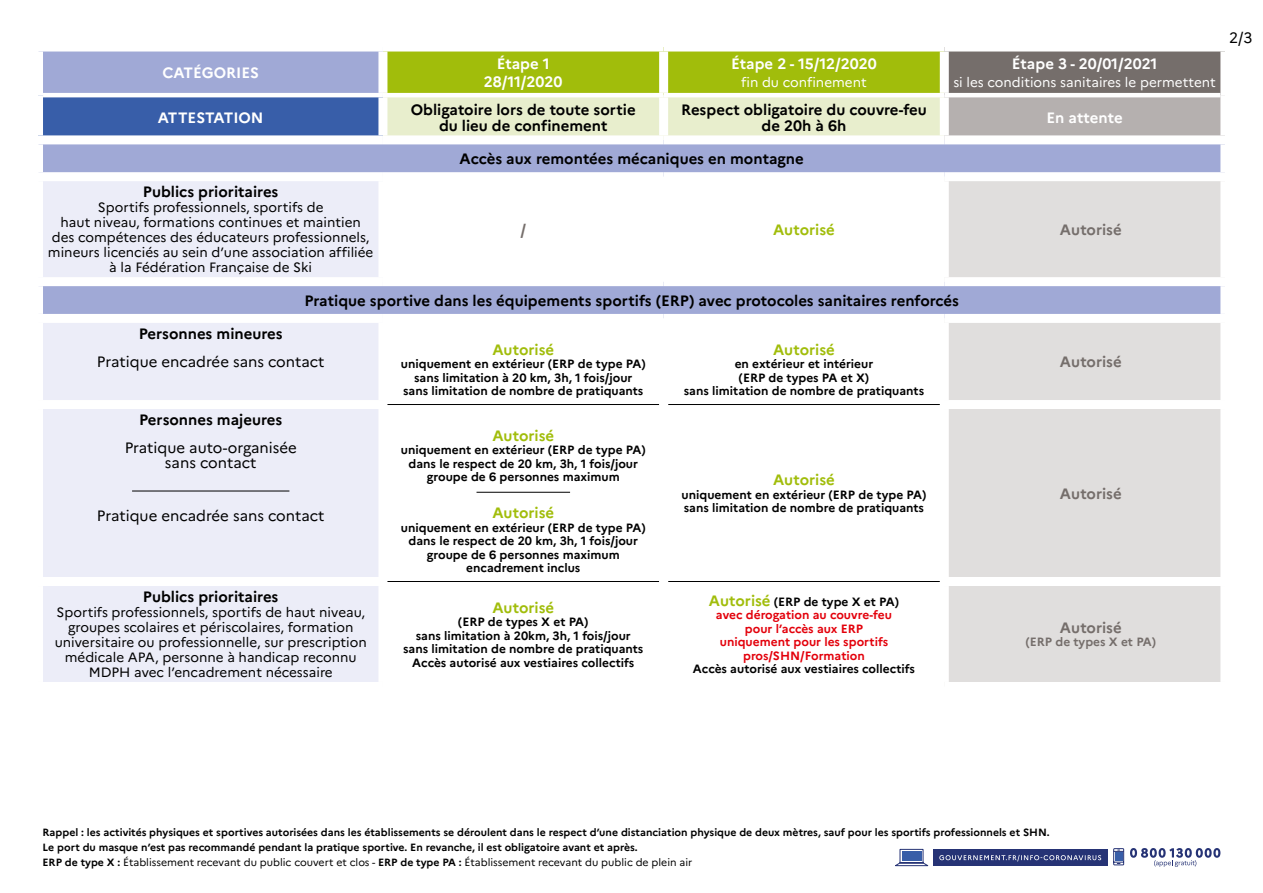
<style>
.page{position:relative;width:1263px;height:893px;background:#fff}
.page>*{position:absolute;margin:0;border:0;box-sizing:border-box;transform-origin:0 0}
.t1{font:700 15px/16.5px "Marianne";color:#000;text-align:center}
.t2{font:15px/15px "Marianne";color:#000;text-align:center}
.t3{font:700 15px/17.7px "Marianne";color:#fff;text-align:center}
.t4{font:700 15px "Marianne";color:#a1bd0b}
.t5{font:700 15px "Marianne";color:#756e6b}
.t6{font:13.5px/15px "Marianne";color:#000;text-align:center}
.t7{font:13.5px "Marianne";color:#fff}
.t8{font:700 12px/13.5px "Marianne";color:#000;text-align:center}
.t9{font:700 12px/13.5px "Marianne";color:#e3000b;text-align:center}
.t10{font:700 12px "Marianne";color:#756e6b}
.t11{font:700 10.5px/14.7px "Marianne";color:#000}
.s1{font-size:15px;color:#a1bd0b}
.s2{color:#000}
.s3{font-weight:400}
</style>
<div class="page">
<svg style="left:43px;top:52px;width:1177px;height:262px;fill:#a0a9d6"></svg>
<div style="left:383px;top:47px;width:281px;height:48px;background:#a1bd0b"></div>
<div style="left:664px;top:47px;width:280px;height:48px;background:#a1bd0b"></div>
<div style="left:944px;top:47px;width:281px;height:48px;background:#756e6b"></div>
<div style="left:39px;top:95px;width:344px;height:45px;background:#385ea9"></div>
<div style="left:387px;top:97px;width:553px;height:38px;background:#e8eecd"></div>
<div style="left:944px;top:95px;width:281px;height:45px;background:#b5b0af"></div>
<div style="left:43px;top:181px;width:340px;height:501px;background:#ecedf8"></div>
<svg style="left:383px;top:181px;width:281px;height:312px"></svg>
<div style="left:944px;top:181px;width:276px;height:501px;background:#e0dedd"></div>
<div style="left:34px;top:172px;width:349px;height:9px;background:#fff"></div>
<div style="left:383px;top:172px;width:281px;height:9px;background:#fff"></div>
<div style="left:664px;top:172px;width:280px;height:9px;background:#fff"></div>
<div style="left:944px;top:172px;width:285px;height:9px;background:#fff"></div>
<div style="left:34px;top:277px;width:349px;height:9px;background:#fff"></div>
<div style="left:383px;top:277px;width:281px;height:9px;background:#fff"></div>
<div style="left:664px;top:277px;width:280px;height:9px;background:#fff"></div>
<div style="left:944px;top:277px;width:285px;height:9px;background:#fff"></div>
<div style="left:34px;top:314px;width:349px;height:9px;background:#fff"></div>
<div style="left:383px;top:314px;width:281px;height:9px;background:#fff"></div>
<div style="left:944px;top:314px;width:285px;height:9px;background:#fff"></div>
<div style="left:34px;top:400px;width:353px;height:9px;background:#fff"></div>
<div style="left:34px;top:577px;width:353px;height:9px;background:#fff"></div>
<div style="left:383px;top:43px;width:281px;height:9px;background:#fff"></div>
<div style="left:664px;top:43px;width:280px;height:9px;background:#fff"></div>
<div style="left:944px;top:43px;width:285px;height:9px;background:#fff"></div>
<div style="left:940px;top:52px;width:9px;height:41px;background:#fff"></div>
<div style="left:1220px;top:52px;width:9px;height:43px;background:#fff"></div>
<div style="left:34px;top:95px;width:9px;height:40px;background:#fff"></div>
<div style="left:940px;top:97px;width:9px;height:38px;background:#fff"></div>
<div style="left:1220px;top:95px;width:9px;height:40px;background:#fff"></div>
<div style="left:34px;top:135px;width:349px;height:9px;background:#fff"></div>
<div style="left:383px;top:135px;width:281px;height:9px;background:#fff"></div>
<div style="left:664px;top:135px;width:280px;height:9px;background:#fff"></div>
<div style="left:944px;top:135px;width:285px;height:9px;background:#fff"></div>
<div style="left:378px;top:52px;width:9px;height:41px;background:#fff"></div>
<div style="left:659px;top:52px;width:9px;height:41px;background:#fff"></div>
<div style="left:378px;top:97px;width:9px;height:38px;background:#fff"></div>
<div style="left:659px;top:97px;width:9px;height:38px;background:#fff"></div>
<div style="left:378px;top:181px;width:9px;height:96px;background:#fff"></div>
<div style="left:378px;top:323px;width:9px;height:77px;background:#fff"></div>
<div style="left:378px;top:409px;width:9px;height:168px;background:#fff"></div>
<div style="left:378px;top:586px;width:9px;height:96px;background:#fff"></div>
<hr style="left:387px;top:404px;width:272px;height:1px;background:#000">
<hr style="left:387px;top:581px;width:272px;height:1px;background:#000">
<div style="left:940px;top:323px;width:9px;height:77px;background:#fff"></div>
<div style="left:940px;top:409px;width:9px;height:168px;background:#fff"></div>
<div style="left:940px;top:586px;width:9px;height:96px;background:#fff"></div>
<div style="left:659px;top:181px;width:9px;height:96px;background:#fff"></div>
<div style="left:940px;top:181px;width:9px;height:96px;background:#fff"></div>
<div style="left:940px;top:400px;width:289px;height:9px;background:#fff"></div>
<div style="left:940px;top:577px;width:289px;height:9px;background:#fff"></div>
<hr style="left:43px;top:93px;width:340px;height:4px;background:#fff">
<hr style="left:383px;top:93px;width:281px;height:4px;background:#fff">
<hr style="left:664px;top:93px;width:280px;height:4px;background:#fff">
<hr style="left:944px;top:93px;width:276px;height:4px;background:#fff">
<hr style="left:668px;top:404px;width:272px;height:1px;background:#000">
<hr style="left:668px;top:581px;width:272px;height:1px;background:#000">
<div style="left:659px;top:323px;width:9px;height:81px;background:#fff"></div>
<div style="left:659px;top:404px;width:9px;height:177px;background:#fff"></div>
<hr style="left:132px;top:491px;width:157px;height:1px;background:#000">
<hr style="left:476px;top:492px;width:94px;height:1px;background:#000">
<svg style="left:1130px;top:848px;width:90px;height:19px"></svg>
<svg style="left:1113px;top:848px;width:11px;height:17px"></svg>
<div style="left:1115px;top:852px;width:7px;height:9px;background:#385ea8"></div>
<svg style="left:895px;top:849px;width:34px;height:17px"></svg>
<div style="left:902px;top:851px;width:19px;height:10px;background:#385ea8"></div>
<div style="left:933px;top:849px;width:175px;height:17px;background:#263375"></div>
<svg style="left:939px;top:855px;width:162px;height:6px"></svg>
<p class="t3" style="left:162px;top:64px;width:98px">CATÉGORIES</p>
<p class="t3" style="left:484px;top:55px;width:80px">Étape 1<br>28/11/2020</p>
<p class="t3" style="left:731px;top:55px;width:147px">Étape 2 - 15/12/2020</p>
<p class="t7" style="left:741px;top:74px;width:127px">fin du confinement</p>
<p class="t3" style="left:1012px;top:55px;width:147px">Étape 3 - 20/01/2021</p>
<p class="t7" style="left:953px;top:74px;width:264px">si les conditions sanitaires le permettent</p>
<p class="t3" style="left:158px;top:109px;width:107px">ATTESTATION</p>
<p class="t1" style="left:411px;top:101px;width:226px">Obligatoire lors de toute sortie du lieu de confinement</p>
<p class="t1" style="left:681px;top:101px;width:247px">Respect obligatoire du couvre-feu de 20h à 6h</p>
<p class="t3" style="left:1046px;top:109px;width:78px">En attente</p>
<p class="t1" style="left:460px;top:150px;width:346px">Accès aux remontées mécaniques en montagne</p>
<p class="t1" style="left:143px;top:184px;width:137px">Publics prioritaires</p>
<p class="t6" style="left:48px;top:200px;width:327px">Sportifs professionnels, sportifs de<br>haut niveau, formations continues et maintien des compétences des éducateurs professionnels, mineurs licenciés au sein d’une association affiliée à la Fédération Française de Ski</p>
<p class="t5" style="left:520px;top:220px;width:7px">/</p>
<p class="t4" style="left:773px;top:220px;width:63px">Autorisé</p>
<p class="t5" style="left:1060px;top:220px;width:63px">Autorisé</p>
<p class="t1" style="left:304px;top:292px;width:656px">Pratique sportive dans les équipements sportifs (ERP) avec protocoles sanitaires renforcés</p>
<p class="t1" style="left:139px;top:325px;width:145px">Personnes mineures</p>
<p class="t2" style="left:97px;top:354px;width:229px">Pratique encadrée sans contact</p>
<p class="t1" style="left:139px;top:411px;width:144px">Personnes majeures</p>
<p class="t2" style="left:125px;top:440px;width:174px">Pratique auto-organisée sans contact</p>
<p class="t2" style="left:97px;top:508px;width:229px">Pratique encadrée sans contact</p>
<p class="t4" style="left:492px;top:340px;width:63px">Autorisé</p>
<p class="t8" style="left:401px;top:357px;width:246px">uniquement en extérieur (ERP de type PA) sans limitation à 20 km, 3h, 1 fois/jour sans limitation de nombre de pratiquants</p>
<p class="t4" style="left:492px;top:426px;width:63px">Autorisé</p>
<p class="t8" style="left:401px;top:443px;width:246px">uniquement en extérieur (ERP de type PA) dans le respect de 20 km, 3h, 1 fois/jour groupe de 6 personnes maximum</p>
<p class="t4" style="left:492px;top:504px;width:63px">Autorisé</p>
<p class="t8" style="left:401px;top:521px;width:246px">uniquement en extérieur (ERP de type PA) dans le respect de 20 km, 3h, 1 fois/jour groupe de 6 personnes maximum encadrement inclus</p>
<p class="t1" style="left:143px;top:588px;width:137px">Publics prioritaires</p>
<p class="t6" style="left:55px;top:605px;width:314px">Sportifs professionnels, sportifs de haut niveau, groupes scolaires et périscolaires, formation universitaire ou professionnelle, sur prescription médicale APA, personne à handicap reconnu MDPH avec l’encadrement nécessaire</p>
<p class="t4" style="left:492px;top:598px;width:63px">Autorisé</p>
<p class="t8" style="left:403px;top:615px;width:242px">(ERP de types X et PA)<br>sans limitation à 20km, 3h, 1 fois/jour sans limitation de nombre de pratiquants Accès autorisé aux vestiaires collectifs</p>
<p class="t4" style="left:773px;top:340px;width:63px">Autorisé</p>
<p class="t8" style="left:684px;top:357px;width:242px">en extérieur et intérieur<br>(ERP de types PA et X)<br>sans limitation de nombre de pratiquants</p>
<p class="t5" style="left:1060px;top:353px;width:63px">Autorisé</p>
<p class="t4" style="left:773px;top:471px;width:63px">Autorisé</p>
<p class="t8" style="left:681px;top:488px;width:246px;text-align:left">uniquement en extérieur (ERP de type PA) sans limitation de nombre de pratiquants</p>
<p class="t5" style="left:1060px;top:484px;width:63px">Autorisé</p>
<p class="t9" style="left:709px;top:595px;width:192px"><span class="s1">Autorisé</span> <span class="s2">(ERP de type X et PA) </span>avec dérogation au couvre-feu pour l’accès aux ERP uniquement pour les sportifs pros/SHN/Formation</p>
<p class="t8" style="left:693px;top:662px;width:224px">Accès autorisé aux vestiaires collectifs</p>
<p class="t5" style="left:1060px;top:618px;width:63px">Autorisé</p>
<p class="t10" style="left:1025px;top:635px;width:132px">(ERP de types X et PA)</p>
<p class="t2" style="left:1229px;top:30px;width:25px">2/3</p>
<p class="t11" style="left:43px;top:825px;width:1009px">Rappel : les activités physiques et sportives autorisées dans les établissements se déroulent dans le respect d’une distanciation physique de deux mètres, sauf pour les sportifs professionnels et SHN.<br>Le port du masque n’est pas recommandé pendant la pratique sportive. En revanche, il est obligatoire avant et après.<br>ERP de type X : <span class="s3">Établissement recevant du public couvert et clos -</span> ERP de type PA : <span class="s3">Établissement recevant du public de plein air</span></p>
</div>
